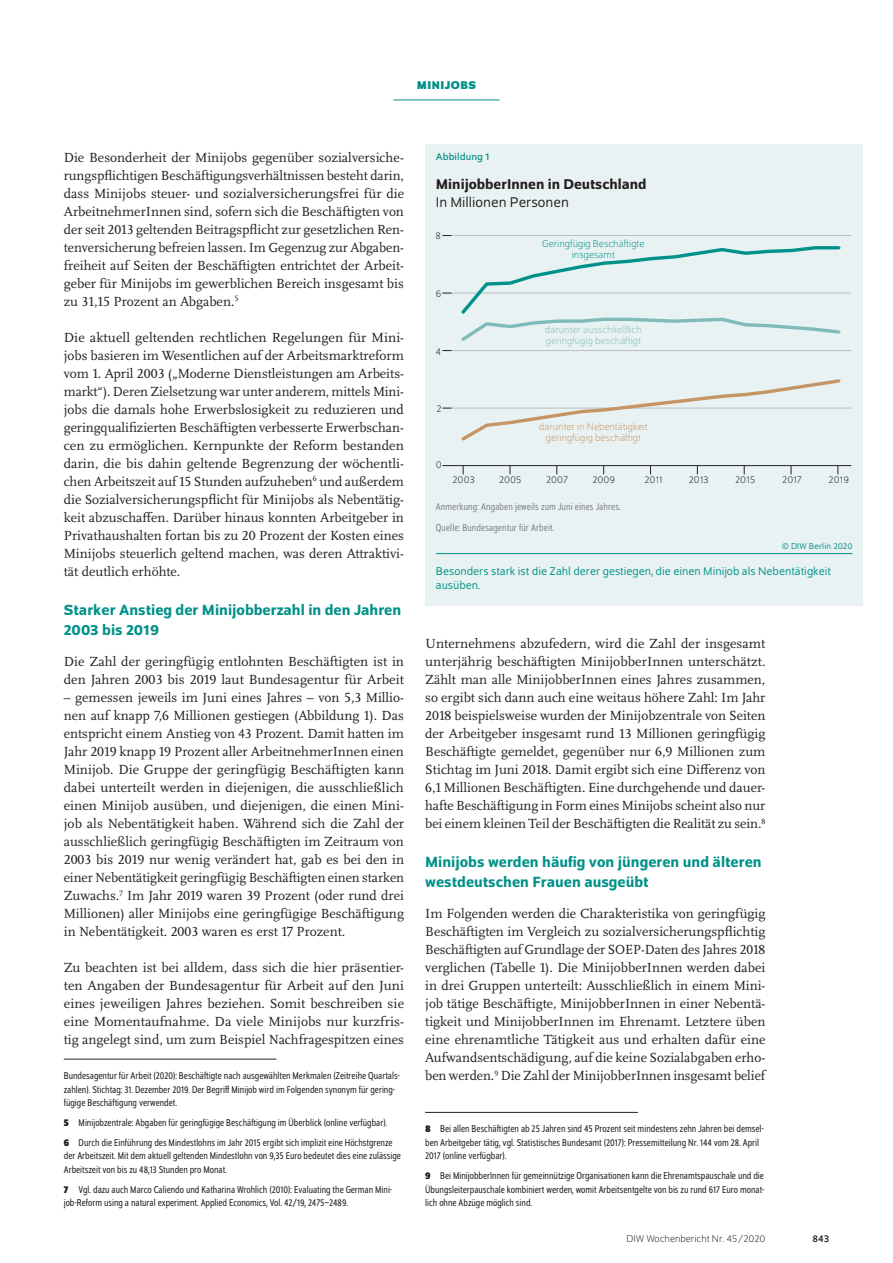
<style>
.page{position:relative;width:893px;height:1263px;background:#fff}
.page>*{position:absolute;margin:0;border:0;box-sizing:border-box;transform-origin:0 0}
.t1{font:500 15.75px/19.5px "Schumpeter";color:#009188}
.t2{font:500 15px "Schumpeter";color:#231f20}
.t3{font:15px "Schumpeter Blond";color:#231f20}
.t4{font:13.8px/18px "Scala Pro";color:#231f20;text-align:justify}
.t5{font:12px/13.5px "Schumpeter Blond";color:#009188}
.t6{font:700 12px "Schumpeter";color:#009188}
.t7{font:semi-condensed 10.5px/13.5px "Schumpeter Blond";color:#231f20}
.t8{font:semi-condensed 10.5px/21.3px "Schumpeter Blond";letter-spacing:.01em;color:#808285}
.t9{font:300 10.5px "Schumpeter";color:#231f20}
.t10{font:300 10.5px/11.2px "Schumpeter";color:#c59565;text-align:center}
.t11{font:300 10.5px/11.2px "Schumpeter";color:#7fbbba}
.t12{font:300 10.5px/11.2px "Schumpeter";color:#009188;text-align:center}
.t13{font:10.5px "Schumpeter";letter-spacing:.01em;color:#009188}
.t14{font:10.5px "Schumpeter";color:#231f20}
.t15{font:9px "Schumpeter Blond";letter-spacing:.01em;color:#009188}
.s1{font-family:"Schumpeter";font-weight:700}
</style>
<div class="page">
<hr style="left:393px;top:100px;width:107px;height:1px;background:#009188">
<hr style="left:64px;top:1059px;width:212px;height:1px;background:#231f20">
<hr style="left:425px;top:1112px;width:213px;height:1px;background:#231f20">
<div style="left:425px;top:144px;width:438px;height:462px;background:#e9f2f2"></div>
<hr style="left:451px;top:408px;width:400px;height:1px;background:#bcbdc0">
<hr style="left:451px;top:350px;width:400px;height:1px;background:#bcbdc0">
<hr style="left:451px;top:293px;width:400px;height:1px;background:#bcbdc0">
<hr style="left:451px;top:235px;width:400px;height:1px;background:#bcbdc0">
<hr style="left:451px;top:465px;width:400px;height:1px;background:#231f20">
<svg style="left:458px;top:246px;width:384px;height:95px"></svg>
<svg style="left:459px;top:379px;width:384px;height:62px"></svg>
<hr style="left:436px;top:553px;width:417px;height:1px;background:#009188">
<p class="t6" style="left:417px;top:79px;width:19px">MINIJOBS</p>
<p class="t4" style="left:64px;top:148px;width:342px">Die Besonderheit der Minijobs gegenüber sozialversiche&shy;rungspflichtigen Beschäftigungsverhältnissen besteht darin, dass Minijobs steuer- und sozialversicherungsfrei für die ArbeitnehmerInnen sind, sofern sich die Beschäftigten von der seit 2013 geltenden Beitragspflicht zur gesetzlichen Ren&shy;tenversicherung befreien lassen. Im Gegenzug zur Abgaben&shy;freiheit auf Seiten der Beschäftigten entrichtet der Arbeit&shy;geber für Minijobs im gewerblichen Bereich insgesamt bis zu 31,15 Prozent an Abgaben.<sup>5</sup></p>
<p class="t4" style="left:64px;top:328px;width:342px">Die aktuell geltenden rechtlichen Regelungen für Mini&shy;jobs basieren im Wesentlichen auf der Arbeitsmarktreform vom 1. April 2003 („Moderne Dienstleistungen am Arbeits&shy;markt“). Deren Zielsetzung war unter anderem, mittels Mini&shy;jobs die damals hohe Erwerbslosigkeit zu reduzieren und geringqualifizierten Beschäftigten verbesserte Erwerbschan&shy;cen zu ermöglichen. Kernpunkte der Reform bestanden darin, die bis dahin geltende Begrenzung der wöchentli&shy;chen Arbeitszeit auf 15 Stunden aufzuheben<sup>6</sup> und außerdem die Sozialversicherungspflicht für Minijobs als Nebentätig&shy;keit abzuschaffen. Darüber hinaus konnten Arbeitgeber in Privathaushalten fortan bis zu 20 Prozent der Kosten eines Minijobs steuerlich geltend machen, was deren Attraktivi&shy;tät deutlich erhöhte.</p>
<p class="t1" style="left:64px;top:600px;width:339px">Starker Anstieg der Minijobberzahl in den Jahren<br>2003 bis 2019</p>
<p class="t4" style="left:64px;top:652px;width:342px">Die Zahl der geringfügig entlohnten Beschäftigten ist in den Jahren 2003 bis 2019 laut Bundesagentur für Arbeit</p>
<p class="t4" style="left:64px;top:688px;width:342px">– gemessen jeweils im Juni eines Jahres – von 5,3 Millio&shy;nen auf knapp 7,6 Millionen gestiegen (Abbildung 1). Das entspricht einem Anstieg von 43 Prozent. Damit hatten im Jahr 2019 knapp 19 Prozent aller ArbeitnehmerInnen einen Minijob. Die Gruppe der geringfügig Beschäftigten kann dabei unterteilt werden in diejenigen, die ausschließlich einen Minijob ausüben, und diejenigen, die einen Mini&shy;job als Nebentätigkeit haben. Während sich die Zahl der ausschließlich geringfügig Beschäftigten im Zeitraum von 2003 bis 2019 nur wenig verändert hat, gab es bei den in einer Nebentätigkeit geringfügig Beschäftigten einen starken Zuwachs.<sup>7</sup> Im Jahr 2019 waren 39 Prozent (oder rund drei Millionen) aller Minijobs eine geringfügige Beschäftigung in Nebentätigkeit. 2003 waren es erst 17 Prozent.</p>
<p class="t4" style="left:64px;top:958px;width:342px">Zu beachten ist bei alldem, dass sich die hier präsentier&shy;ten Angaben der Bundesagentur für Arbeit auf den Juni eines jeweiligen Jahres beziehen. Somit beschreiben sie eine Momentaufnahme. Da viele Minijobs nur kurzfris&shy;tig angelegt sind, um zum Beispiel Nachfragespitzen eines</p>
<p class="t7" style="left:64px;top:1069px;width:338px">Bundesagentur für Arbeit (2020): Beschäftigte nach ausgewählten Merkmalen (Zeitreihe Quartals&shy;zahlen). Stichtag: 31. Dezember 2019. Der Begriff Minijob wird im Folgenden synonym für gering&shy;fügige Beschäftigung verwendet.</p>
<p class="t7" style="left:64px;top:1113px;width:330px;line-height:20px"><span class="s1">5</span> Minijobzentrale: Abgaben für geringfügige Beschäftigung im Überblick (online verfügbar).<br><span class="s1">6</span> Durch die Einführung des Mindestlohns im Jahr 2015 ergibt sich implizit eine Höchstgrenze</p>
<p class="t7" style="left:64px;top:1149px;width:339px">der Arbeitszeit. Mit dem aktuell geltenden Mindestlohn von 9,35 Euro bedeutet dies eine zulässige<br>Arbeitszeit von bis zu 48,13 Stunden pro Monat.</p>
<p class="t7" style="left:64px;top:1183px;width:330px"><span class="s1">7</span> Vgl. dazu auch Marco Caliendo und Katharina Wrohlich (2010): Evaluating the German Mini&shy;job-Reform using a natural experiment. Applied Economics, Vol. 42/19, 2475–2489.</p>
<p class="t13" style="left:436px;top:151px;width:55px">Abbildung 1</p>
<p class="t2" style="left:436px;top:176px;width:212px">MinijobberInnen in Deutschland</p>
<p class="t3" style="left:436px;top:194px;width:135px">In Millionen Personen</p>
<p class="t9" style="left:435px;top:230px;width:7px">8</p>
<p class="t9" style="left:436px;top:289px;width:7px">6</p>
<p class="t9" style="left:435px;top:346px;width:7px">4</p>
<p class="t12" style="left:542px;top:238px;width:104px">Geringfügig Beschäftigte insgesamt</p>
<p class="t11" style="left:545px;top:325px;width:98px">darunter ausschließlich geringfügig beschäftigt</p>
<p class="t9" style="left:437px;top:404px;width:7px">2</p>
<p class="t9" style="left:436px;top:459px;width:7px">0</p>
<p class="t10" style="left:539px;top:422px;width:110px">darunter in Nebentätigkeit geringfügig beschäftigt</p>
<p class="t9" style="left:452px;top:474px;width:24px">2003</p>
<p class="t9" style="left:499px;top:474px;width:24px">2005</p>
<p class="t9" style="left:546px;top:474px;width:24px">2007</p>
<p class="t9" style="left:592px;top:474px;width:24px">2009</p>
<p class="t9" style="left:644px;top:474px;width:19px">2011</p>
<p class="t9" style="left:689px;top:474px;width:21px">2013</p>
<p class="t9" style="left:735px;top:474px;width:22px">2015</p>
<p class="t9" style="left:782px;top:474px;width:21px">2017</p>
<p class="t9" style="left:829px;top:474px;width:22px">2019</p>
<p class="t8" style="left:436px;top:496px;width:186px">Anmerkung: Angaben jeweils zum Juni eines Jahres.<br>Quelle: Bundesagentur für Arbeit.</p>
<p class="t15" style="left:782px;top:542px;width:72px">© DIW Berlin 2020</p>
<p class="t5" style="left:436px;top:565px;width:397px">Besonders stark ist die Zahl derer gestiegen, die einen Minijob als Nebentätigkeit ausüben.</p>
<p class="t4" style="left:425px;top:634px;width:342px">Unternehmens abzufedern, wird die Zahl der insgesamt unterjährig beschäftigten MinijobberInnen unterschätzt.<br>Zählt man alle MinijobberInnen eines Jahres zusammen, so ergibt sich dann auch eine weitaus höhere Zahl: Im Jahr 2018 beispielsweise wurden der Minijobzentrale von Seiten der Arbeitgeber insgesamt rund 13 Millionen geringfügig Beschäftigte gemeldet, gegenüber nur 6,9 Millionen zum Stichtag im Juni 2018. Damit ergibt sich eine Differenz von 6,1 Millionen Beschäftigten. Eine durchgehende und dauer&shy;hafte Beschäftigung in Form eines Minijobs scheint also nur bei einem kleinen Teil der Beschäftigten die Realität zu sein.<sup>8</sup></p>
<p class="t1" style="left:425px;top:852px;width:338px">Minijobs werden häufig von jüngeren und älteren westdeutschen Frauen ausgeübt</p>
<p class="t4" style="left:425px;top:904px;width:342px">Im Folgenden werden die Charakteristika von geringfügig Beschäftigten im Vergleich zu sozialversicherungspflichtig Beschäftigten auf Grundlage der SOEP-Daten des Jahres 2018 verglichen (Tabelle 1). Die MinijobberInnen werden dabei in drei Gruppen unterteilt: Ausschließlich in einem Mini&shy;job tätige Beschäftigte, MinijobberInnen in einer Nebentä&shy;tigkeit und MinijobberInnen im Ehrenamt. Letztere üben eine ehrenamtliche Tätigkeit aus und erhalten dafür eine Aufwandsentschädigung, auf die keine Sozialabgaben erho&shy;ben werden.<sup>9</sup> Die Zahl der MinijobberInnen insgesamt belief</p>
<p class="t7" style="left:425px;top:1122px;width:340px"><span class="s1">8</span> Bei allen Beschäftigten ab 25 Jahren sind 45 Prozent seit mindestens zehn Jahren bei demsel&shy;ben Arbeitgeber tätig, vgl. Statistisches Bundesamt (2017): Pressemitteilung Nr. 144 vom 28. April<br>2017 (online verfügbar).</p>
<p class="t7" style="left:425px;top:1169px;width:341px;text-align:justify"><span class="s1">9</span> Bei MinijobberInnen für gemeinnützige Organisationen kann die Ehrenamtspauschale und die Übungsleiterpauschale kombiniert werden, womit Arbeitsentgelte von bis zu rund 617 Euro monat&shy;lich ohne Abzüge möglich sind.</p>
<p class="t9" style="left:627px;top:1234px;width:140px">DIW Wochenbericht Nr. 45/2020</p>
<p class="t14" style="left:813px;top:1233px;width:18px">843</p>
</div>
